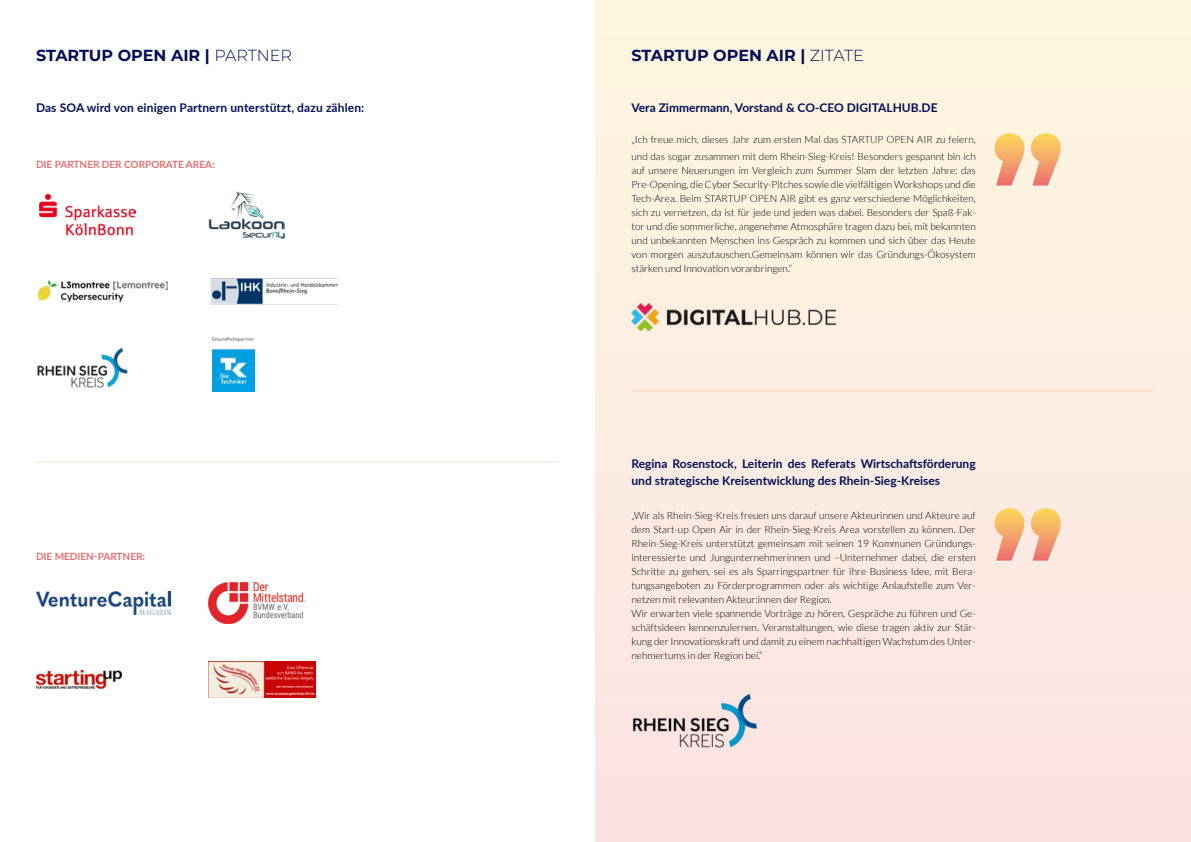
<style>
.page{position:relative;width:1191px;height:842px;background:#fff}
.page>*{position:absolute;margin:0;border:0;box-sizing:border-box;transform-origin:0 0}
.t1{font:700 16px "Montserrat";color:#031059}
.t2{font:700 12px/17px "Lato";color:#031059}
.t3{font:300 10px/14px "Lato";color:#000}
.t4{font:700 10px "Lato";color:#ed6c6c}
.s1{font-weight:300}
</style>
<div class="page">
<img style="left:40px;top:194px;width:95px;height:41px">
<img style="left:39px;top:280px;width:129px;height:23px">
<img style="left:213px;top:337px;width:42px;height:54px">
<img style="left:208px;top:191px;width:76px;height:47px">
<img style="left:210px;top:278px;width:128px;height:27px">
<img style="left:37px;top:348px;width:91px;height:40px">
<img style="left:36px;top:592px;width:134px;height:22px">
<img style="left:36px;top:670px;width:85px;height:19px">
<img style="left:209px;top:583px;width:96px;height:40px">
<img style="left:208px;top:661px;width:108px;height:36px">
<hr style="left:36px;top:462px;width:523px;height:1px;background:#ed6c6c">
<div style="left:595px;top:0;width:596px;height:842px;background:#fcede1"></div>
<svg style="left:994px;top:133px;width:66px;height:53px"></svg>
<svg style="left:994px;top:508px;width:66px;height:53px"></svg>
<img style="left:631px;top:304px;width:204px;height:27px">
<img style="left:632px;top:693px;width:125px;height:55px">
<hr style="left:631px;top:390px;width:524px;height:1px;background:#ed6c6c">
<h1 class="t1" style="left:36px;top:44px;width:257px">STARTUP OPEN AIR | <span class="s1">PARTNER</span></h1>
<p class="t2" style="left:36px;top:98px;width:330px">Das SOA wird von einigen Partnern unterstützt, dazu zählen:</p>
<p class="t4" style="left:36px;top:157px;width:180px">DIE PARTNER DER CORPORATE AREA:</p>
<p class="t4" style="left:36px;top:549px;width:111px">DIE MEDIEN-PARTNER:</p>
<h1 class="t1" style="left:631px;top:44px;width:234px">STARTUP OPEN AIR | <span class="s1">ZITATE</span></h1>
<p class="t2" style="left:631px;top:98px;width:308px">Vera Zimmermann, Vorstand &amp; CO-CEO DIGITALHUB.DE</p>
<p class="t3" style="left:631px;top:131px;width:346px;line-height:17px">„Ich freue mich, dieses Jahr zum ersten Mal das STARTUP OPEN AIR zu feiern, und das sogar zusammen mit dem Rhein-Sieg-Kreis! Besonders gespannt bin ich</p>
<p class="t3" style="left:631px;top:163px;width:346px;text-align:justify">auf unsere Neuerungen im Vergleich zum Summer Slam der letzten Jahre: das Pre-Opening, die Cyber Security-Pitches sowie die vielfältigen Workshops und die Tech-Area. Beim STARTUP OPEN AIR gibt es ganz verschiedene Möglichkeiten, sich zu vernetzen, da ist für jede und jeden was dabei. Besonders der Spaß-Fak&shy;tor und die sommerliche, angenehme Atmosphäre tragen dazu bei, mit bekannten und unbekannten Menschen ins Gespräch zu kommen und sich über das Heute von morgen auszutauschen.Gemeinsam können wir das Gründungs-Ökosystem stärken und Innovation voranbringen.“</p>
<p class="t2" style="left:631px;top:454px;width:346px">Regina Rosenstock, Leiterin des Referats Wirtschaftsförderung und strategische Kreisentwicklung des Rhein‑Sieg‑Kreises</p>
<p class="t3" style="left:631px;top:508px;width:346px">„Wir als Rhein‑Sieg‑Kreis freuen uns darauf unsere Akteurinnen und Akteure auf dem Start-up Open Air in der Rhein-Sieg-Kreis Area vorstellen zu können. Der Rhein‑Sieg‑Kreis unterstützt gemeinsam mit seinen 19 Kommunen Gründungs&shy;interessierte und Jungunternehmerinnen und –Unternehmer dabei, die ersten Schritte zu gehen, sei es als Sparringspartner für ihre Business Idee, mit Bera&shy;tungsangeboten zu Förderprogrammen oder als wichtige Anlaufstelle zum Ver&shy;netzen mit relevanten Akteur:innen der Region.<br>Wir erwarten viele spannende Vorträge zu hören, Gespräche zu führen und Ge&shy;schäftsideen kennenzulernen. Veranstaltungen, wie diese tragen aktiv zur Stär&shy;kung der Innovationskraft und damit zu einem nachhaltigen Wachstum des Unter&shy;nehmertums in der Region bei.“</p>
</div>
